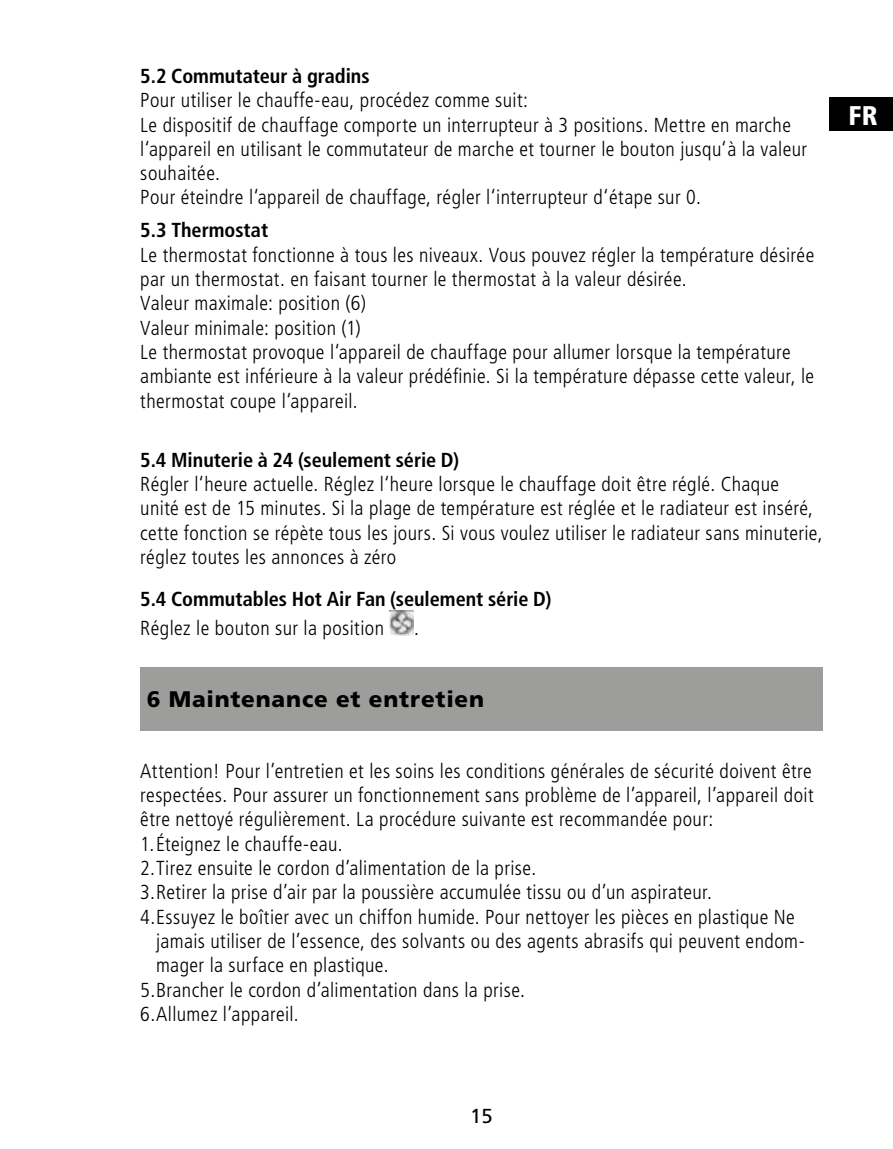
<style>
.page{position:relative;width:893px;height:1149px;background:#fff}
.page>*{position:absolute;margin:0;border:0;box-sizing:border-box;transform-origin:0 0}
.t1{font:900 condensed 27px "Frutiger LT Std";color:#fff}
.t2{font:900 22.5px "Frutiger LT Std";letter-spacing:.035em;color:#000}
.t3{font:300 condensed 20.25px/24.3px "Frutiger LT Std";letter-spacing:.02em;color:#000}
.t4{font:700 condensed 20.25px "Frutiger LT Std";color:#000}
.t5{font:20.25px "Frutiger LT Std";color:#000}
</style>
<div class="page">
<div style="left:829px;top:97px;width:64px;height:34px;background:#000"></div>
<div style="left:140px;top:666px;width:683px;height:64px;background:#9d9d9c"></div>
<img style="left:390px;top:610px;width:24px;height:24px">
<p class="t4" style="left:140px;top:64px;width:231px">5.2 Commutateur à gradins</p>
<p class="t3" style="left:140px;top:88px;width:668px">Pour utiliser le chauffe-eau, procédez comme suit:<br>Le dispositif de chauffage comporte un interrupteur à 3 positions. Mettre en marche l‘appareil en utilisant le commutateur de marche et tourner le bouton jusqu‘à la valeur souhaitée.<br>Pour éteindre l‘appareil de chauffage, régler l‘interrupteur d‘étape sur 0.</p>
<p class="t4" style="left:140px;top:218px;width:129px">5.3 Thermostat</p>
<p class="t3" style="left:140px;top:243px;width:676px">Le thermostat fonctionne à tous les niveaux. Vous pouvez régler la température désirée par un thermostat. en faisant tourner le thermostat à la valeur désirée.<br>Valeur maximale: position (6)<br>Valeur minimale: position (1)<br>Le thermostat provoque l‘appareil de chauffage pour allumer lorsque la température ambiante est inférieure à la valeur prédéfinie. Si la température dépasse cette valeur, le thermostat coupe l‘appareil.</p>
<p class="t4" style="left:140px;top:447px;width:320px">5.4 Minuterie à 24 (seulement série D)</p>
<p class="t3" style="left:140px;top:472px;width:684px">Régler l‘heure actuelle. Réglez l‘heure lorsque le chauffage doit être réglé. Chaque unité est de 15 minutes. Si la plage de température est réglée et le radiateur est inséré, cette fonction se répète tous les jours. Si vous voulez utiliser le radiateur sans minuterie, réglez toutes les annonces à zéro</p>
<p class="t4" style="left:140px;top:587px;width:413px">5.4 Commutables Hot Air Fan (seulement série D)</p>
<p class="t3" style="left:140px;top:616px;width:245px">Réglez le bouton sur la position</p>
<p class="t3" style="left:414px;top:616px;width:6px">.</p>
<p class="t2" style="left:147px;top:685px;width:339px">6 Maintenance et entretien</p>
<p class="t3" style="left:140px;top:758px;width:673px">Attention! Pour l’entretien et les soins les conditions générales de sécurité doivent être</p>
<p class="t3" style="left:140px;top:783px;width:675px">respectées. Pour assurer un fonctionnement sans problème de l’appareil, l’appareil doit</p>
<p class="t3" style="left:140px;top:807px;width:575px">être nettoyé régulièrement. La procédure suivante est recommandée pour:</p>
<p class="t3" style="left:140px;top:831px;width:204px">1.Éteignez le chauffe-eau.</p>
<p class="t3" style="left:140px;top:856px;width:397px">2.Tirez ensuite le cordon d’alimentation de la prise.</p>
<p class="t3" style="left:140px;top:880px;width:573px">3.Retirer la prise d’air par la poussière accumulée tissu ou d’un aspirateur.</p>
<p class="t3" style="left:140px;top:904px;width:656px">4.Essuyez le boîtier avec un chiffon humide. Pour nettoyer les pièces en plastique Ne</p>
<p class="t3" style="left:156px;top:928px;width:650px">jamais utiliser de l’essence, des solvants ou des agents abrasifs qui peuvent endom-</p>
<p class="t3" style="left:156px;top:953px;width:234px">mager la surface en plastique.</p>
<p class="t3" style="left:140px;top:977px;width:386px">5.Brancher le cordon d’alimentation dans la prise.</p>
<p class="t3" style="left:140px;top:1001px;width:160px">6.Allumez l’appareil.</p>
<h1 class="t1" style="left:848px;top:99px;width:31px">FR</h1>
<p class="t5" style="left:470px;top:1103px;width:24px">15</p>
</div>
